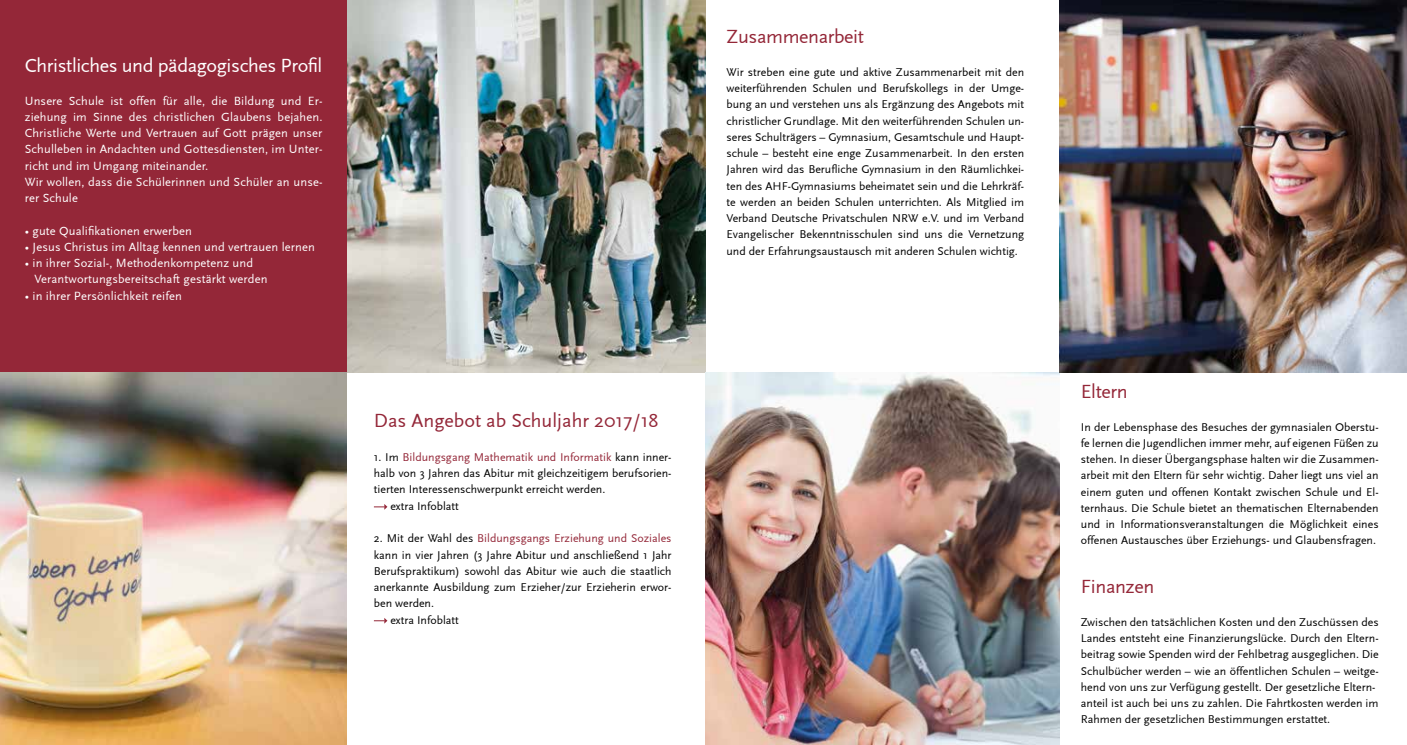
<style>
.page{position:relative;width:1407px;height:745px;background:#fff}
.page>*{position:absolute;margin:0;border:0;box-sizing:border-box;transform-origin:0 0}
.t1{font:20px "Scala Sans";letter-spacing:-.02em;color:#fff}
.t2{font:20px "Scala Sans";color:#942738}
.t3{font:20px "Scala Sans";letter-spacing:-.02em;color:#942738}
.t4{font:12.5px/16.2px "Scala Sans";letter-spacing:.01em;color:#fff}
.t5{font:11.88px/16.2px "Scala Sans";color:#000;text-align:justify}
.t6{font:11.88px "Scala Sans";color:#942738}
.s1{color:#000}
</style>
<div class="page">
<div style="left:0;top:0;width:347px;height:372px;background:#942738"></div>
<img style="left:347px;top:0;width:358px;height:372px">
<img style="left:705px;top:372px;width:354px;height:372px">
<img style="left:1059px;top:0;width:348px;height:372px">
<img style="left:0;top:372px;width:346px;height:372px">
<svg style="left:374px;top:504px;width:13px;height:5px"></svg>
<svg style="left:374px;top:618px;width:13px;height:5px"></svg>
<h1 class="t1" style="left:25px;top:55px;width:299px">Christliches und pädagogisches Profil</h1>
<p class="t4" style="left:25px;top:92px;width:299px">Unsere Schule ist offen für alle, die Bildung und Er&shy;ziehung im Sinne des christlichen Glaubens bejahen.<br>Christliche Werte und Vertrauen auf Gott prägen unser Schulleben in Andachten und Gottesdiensten, im Unter&shy;richt und im Umgang miteinander.<br>Wir wollen, dass die Schülerinnen und Schüler an unse&shy;rer Schule</p>
<p class="t4" style="left:25px;top:222px;width:169px">• gute Qualifikationen erwerben</p>
<p class="t4" style="left:25px;top:239px;width:292px">• Jesus Christus im Alltag kennen und vertrauen lernen</p>
<p class="t4" style="left:35px;top:255px;width:235px;text-indent:-10px">• in ihrer Sozial-, Methodenkompetenz und<br>Verantwortungsbereitschaft gestärkt werden</p>
<p class="t4" style="left:25px;top:287px;width:159px">• in ihrer Persönlichkeit reifen</p>
<h1 class="t2" style="left:374px;top:409px;width:286px">Das Angebot ab Schuljahr 2017/18</h1>
<p class="t6" style="left:374px;top:450px;width:299px"><span class="s1">1. Im</span> Bildungsgang Mathematik und Informatik <span class="s1">kann inner-</span></p>
<p class="t5" style="left:374px;top:465px;width:299px">halb von 3 Jahren das Abitur mit gleichzeitigem berufsorien-</p>
<p class="t5" style="left:374px;top:481px;width:233px">tierten Interessenschwerpunkt erreicht werden.</p>
<p class="t5" style="left:390px;top:497px;width:70px">extra Infoblatt</p>
<p class="t6" style="left:374px;top:531px;width:299px"><span class="s1">2. Mit der Wahl des</span> Bildungsgangs Erziehung und Soziales</p>
<p class="t5" style="left:374px;top:546px;width:299px">kann in vier Jahren (3 Jahre Abitur und anschließend 1 Jahr</p>
<p class="t5" style="left:374px;top:562px;width:299px">Berufspraktikum) sowohl das Abitur wie auch die staatlich</p>
<p class="t5" style="left:374px;top:579px;width:299px">anerkannte Ausbildung zum Erzieher/zur Erzieherin erwor-</p>
<p class="t5" style="left:374px;top:595px;width:62px">ben werden.</p>
<p class="t5" style="left:390px;top:611px;width:70px">extra Infoblatt</p>
<h1 class="t3" style="left:726px;top:26px;width:139px">Zusammenarbeit</h1>
<p class="t5" style="left:726px;top:64px;width:299px">Wir streben eine gute und aktive Zusammenarbeit mit den weiterführenden Schulen und Berufskollegs in der Umge&shy;bung an und verstehen uns als Ergänzung des Angebots mit christlicher Grundlage. Mit den weiterführenden Schulen un&shy;seres Schulträgers – Gymnasium, Gesamtschule und Haupt&shy;schule – besteht eine enge Zusammenarbeit. In den ersten Jahren wird das Berufliche Gymnasium in den Räumlichkei&shy;ten des AHF-Gymnasiums beheimatet sein und die Lehrkräf&shy;te werden an beiden Schulen unterrichten. Als Mitglied im Verband Deutsche Privatschulen NRW e.V. und im Verband Evangelischer Bekenntnisschulen sind uns die Vernetzung und der Erfahrungsaustausch mit anderen Schulen wichtig.</p>
<h1 class="t3" style="left:1081px;top:380px;width:48px">Eltern</h1>
<p class="t5" style="left:1081px;top:418px;width:299px">In der Lebensphase des Besuches der gymnasialen Oberstu&shy;fe lernen die Jugendlichen immer mehr, auf eigenen Füßen zu stehen. In dieser Übergangsphase halten wir die Zusammen&shy;arbeit mit den Eltern für sehr wichtig. Daher liegt uns viel an einem guten und offenen Kontakt zwischen Schule und El&shy;ternhaus. Die Schule bietet an thematischen Elternabenden und in Informationsveranstaltungen die Möglichkeit eines offenen Austausches über Erziehungs- und Glaubensfragen.</p>
<h1 class="t3" style="left:1081px;top:575px;width:75px">Finanzen</h1>
<p class="t5" style="left:1081px;top:613px;width:299px;text-align:left">Zwischen den tatsächlichen Kosten und den Zuschüssen des Landes entsteht eine Finanzierungslücke. Durch den Eltern&shy;beitrag sowie Spenden wird der Fehlbetrag ausgeglichen. Die Schulbücher werden – wie an öffentlichen Schulen – weitge&shy;hend von uns zur Verfügung gestellt. Der gesetzliche Eltern&shy;anteil ist auch bei uns zu zahlen. Die Fahrtkosten werden im Rahmen der gesetzlichen Bestimmungen erstattet.</p>
</div>
